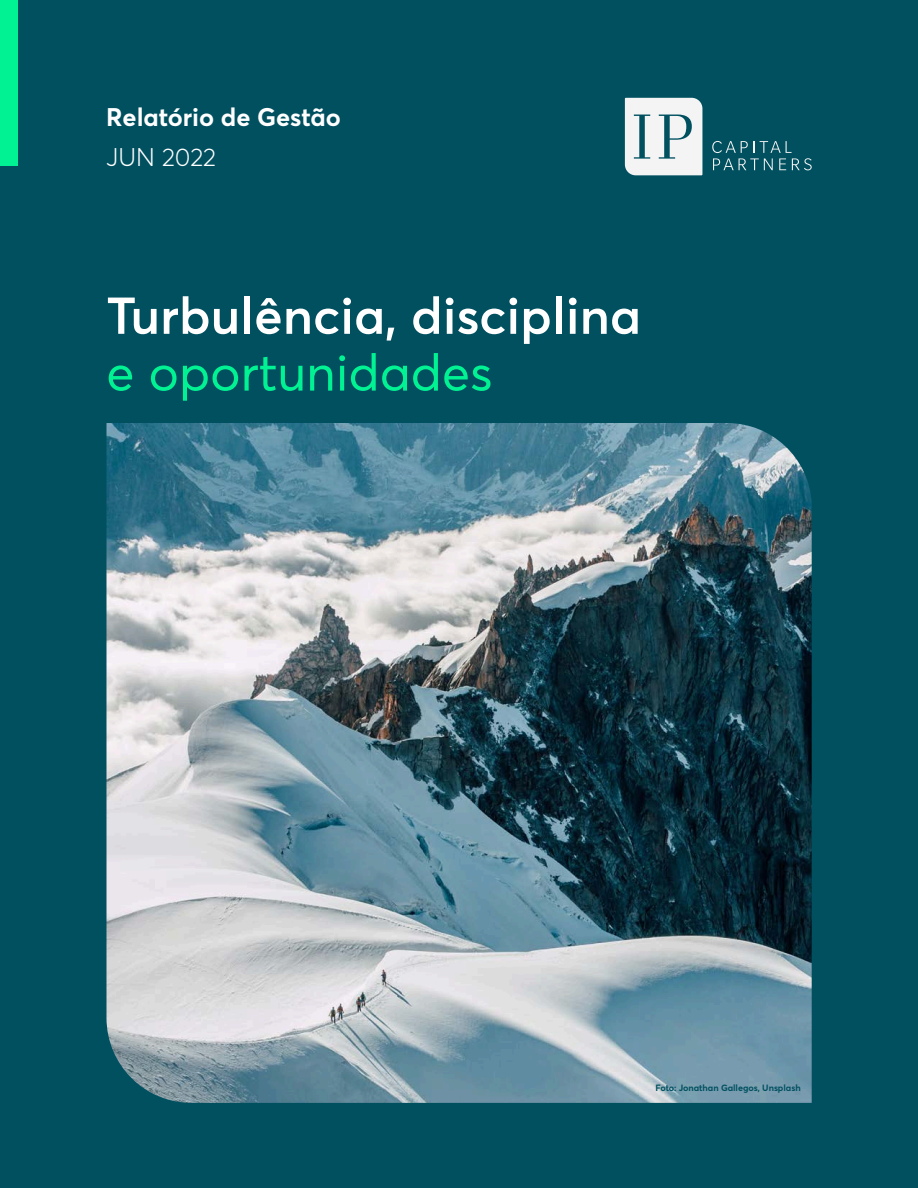
<style>
.page{position:relative;width:918px;height:1188px;background:#005060}
.page>*{position:absolute;margin:0;border:0;box-sizing:border-box;transform-origin:0 0}
.t1{font:600 51px/56.8px "Averta";color:#fff}
.t2{font:700 25.2px "Averta";color:#fff}
.t3{font:300 25.2px "Averta";color:#fff}
.legenda_tabela{font:700 9px "Averta";letter-spacing:-.005em;color:#005060}
.s1{font-weight:400;color:#00f293}
</style>
<div class="page">
<div style="left:0;top:0;width:18px;height:166px;background:#00f293"></div>
<svg style="left:712px;top:141px;width:100px;height:29px"></svg>
<svg style="left:625px;top:98px;width:77px;height:77px;background:#d5dfe1"></svg>
<img style="left:106px;top:423px;width:706px;height:680px">
<p class="t2" style="left:106px;top:101px;width:236px">Relatório de Gestão</p>
<p class="t3" style="left:106px;top:141px;width:111px">JUN 2022</p>
<p class="t1" style="left:106px;top:287px;width:536px">Turbulência, disciplina <span class="s1">e oportunidades</span></p>
<p class="legenda_tabela" style="left:655px;top:1082px;width:147px">Foto: Jonathan Gallegos, Unsplash</p>
</div>
